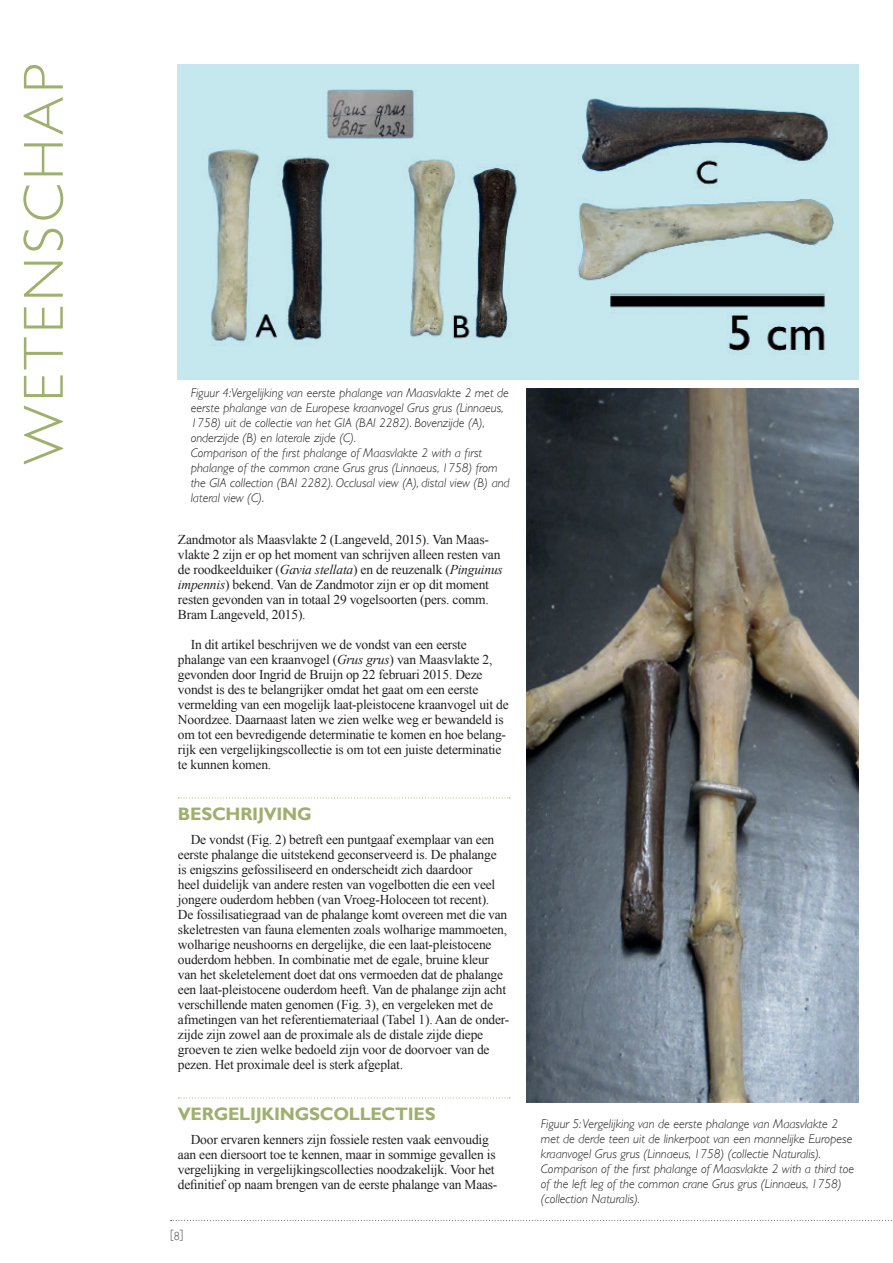
<style>
.page{position:relative;width:893px;height:1263px;background:#fff}
.page>*{position:absolute;margin:0;border:0;box-sizing:border-box;transform-origin:0 0}
.t1{font:300 57px "Gill Sans";letter-spacing:.07em;color:#9eaf6e}
.FEATURE_-_WETENSCHAP{font:700 18px "Gill Sans";letter-spacing:-.015em;color:#9eaf6e}
.FEATURE_BODY{font:13.5px/15px "Times New Roman";letter-spacing:-.015em;color:#231f20}
.PHOTO_CAPTION_BODY{font:italic 300 12.75px/15px "Gill Sans";color:#231f20}
.t2{font:300 12px "Gill Sans";color:#4b4c4d}
.s1{font-style:italic}
</style>
<div class="page">
<svg style="left:171px;top:1220px;width:721px;height:1px"></svg>
<svg style="left:178px;top:797px;width:332px;height:1px"></svg>
<svg style="left:178px;top:1097px;width:332px;height:1px"></svg>
<img style="left:178px;top:64px;width:680px;height:316px">
<img style="left:527px;top:388px;width:331px;height:714px">
<p class="t1" style="left:-1px;top:464px;width:402px;rotate:-90deg">WETENSCHAP</p>
<p class="PHOTO_CAPTION_BODY" style="left:191px;top:385px;width:320px">Figuur 4:Vergelijking van eerste phalange van Maasvlakte 2 met de eerste phalange van de Europese kraanvogel Grus grus (Linnaeus, 1758) uit de collectie van het GIA (BAI 2282). Bovenzijde (A), onderzijde (B) en laterale zijde (C).</p>
<p class="PHOTO_CAPTION_BODY" style="left:191px;top:445px;width:320px">Comparison of the first phalange of Maasvlakte 2 with a first phalange of the common crane Grus grus (Linnaeus, 1758) from the GIA collection (BAI 2282). Occlusal view (A), distal view (B) and lateral view (C).</p>
<p class="FEATURE_BODY" style="left:178px;top:532px;width:326px">Zandmotor als Maasvlakte 2 (Langeveld, 2015). Van Maas&shy;vlakte 2 zijn er op het moment van schrijven alleen resten van de roodkeelduiker (<span class="s1">Gavia stellata</span>) en de reuzenalk (<span class="s1">Pinguinus impennis</span>) bekend. Van de Zandmotor zijn er op dit moment resten gevonden van in totaal 29 vogelsoorten (pers. comm.<br>Bram Langeveld, 2015).</p>
<p class="FEATURE_BODY" style="left:178px;top:637px;width:332px;text-indent:13px">In dit artikel beschrijven we de vondst van een eerste phalange van een kraanvogel (<span class="s1">Grus grus</span>) van Maasvlakte 2, gevonden door Ingrid de Bruijn op 22 februari 2015. Deze vondst is des te belangrijker omdat het gaat om een eerste vermelding van een mogelijk laat-pleistocene kraanvogel uit de Noordzee. Daarnaast laten we zien welke weg er bewandeld is om tot een bevredigende determinatie te komen en hoe belang&shy;rijk een vergelijkingscollectie is om tot een juiste determinatie te kunnen komen.</p>
<p class="FEATURE_-_WETENSCHAP" style="left:178px;top:803px;width:135px">BESCHRIJVING</p>
<p class="FEATURE_BODY" style="left:178px;top:832px;width:333px;text-indent:13px">De vondst (Fig. 2) betreft een puntgaaf exemplaar van een eerste phalange die uitstekend geconserveerd is. De phalange<br>is enigszins gefossiliseerd en onderscheidt zich daardoor<br>heel duidelijk van andere resten van vogelbotten die een veel jongere ouderdom hebben (van Vroeg-Holoceen tot recent).<br>De fossilisatiegraad van de phalange komt overeen met die van skeletresten van fauna elementen zoals wolharige mammoeten, wolharige neushoorns en dergelijke, die een laat-pleistocene ouderdom hebben. In combinatie met de egale, bruine kleur van het skeletelement doet dat ons vermoeden dat de phalange een laat-pleistocene ouderdom heeft. Van de phalange zijn acht verschillende maten genomen (Fig. 3), en vergeleken met de afmetingen van het referentiemateriaal (Tabel 1). Aan de onder&shy;zijde zijn zowel aan de proximale als de distale zijde diepe groeven te zien welke bedoeld zijn voor de doorvoer van de pezen. Het proximale deel is sterk afgeplat.</p>
<p class="FEATURE_-_WETENSCHAP" style="left:178px;top:1103px;width:259px">VERGELIJKINGSCOLLECTIES</p>
<p class="FEATURE_BODY" style="left:178px;top:1132px;width:321px;text-align:center">Door ervaren kenners zijn fossiele resten vaak eenvoudig aan een diersoort toe te kennen, maar in sommige gevallen is vergelijking in vergelijkingscollecties noodzakelijk. Voor het definitief op naam brengen van de eerste phalange van Maas-</p>
<p class="t2" style="left:170px;top:1224px;width:15px">[8]</p>
<p class="PHOTO_CAPTION_BODY" style="left:541px;top:1117px;width:313px">Figuur 5: Vergelijking van de eerste phalange van Maasvlakte 2 met de derde teen uit de linkerpoot van een mannelijke Europese kraanvogel Grus grus (Linnaeus, 1758) (collectie Naturalis).</p>
<p class="PHOTO_CAPTION_BODY" style="left:541px;top:1162px;width:315px">Comparison of the first phalange of Maasvlakte 2 with a third toe of the left leg of the common crane Grus grus (Linnaeus, 1758) (collection Naturalis).</p>
</div>
